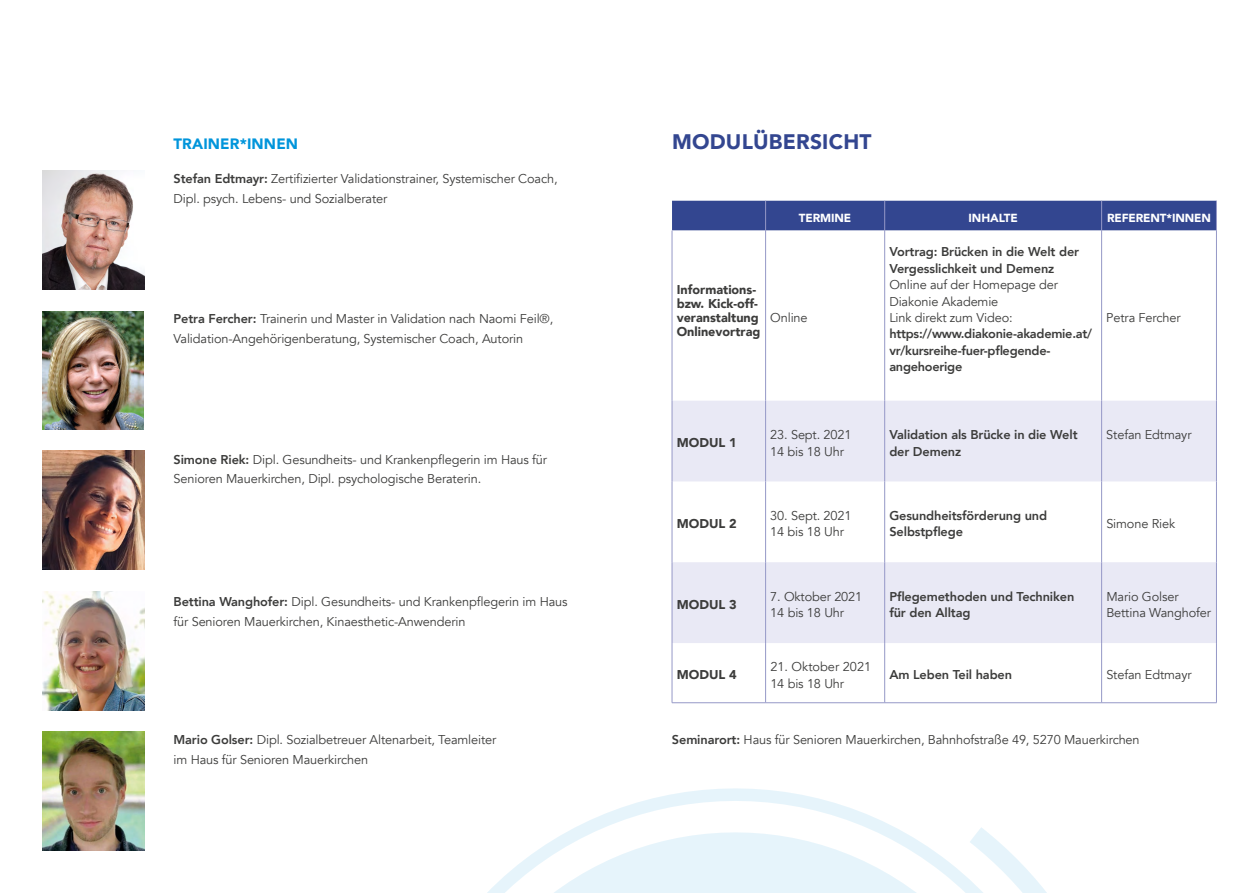
<style>
.page{position:relative;width:1259px;height:893px;background:#fff}
.page>*{position:absolute;margin:0;border:0;box-sizing:border-box;transform-origin:0 0}
.t1{font:900 21px "Avenir";letter-spacing:.01em;color:#334690}
.t2{font:900 15px "Avenir";letter-spacing:.01em;color:#0095db}
.t3{font:12.75px/16.4px "Avenir";letter-spacing:-.01em;color:#3c3c3b}
.t4{font:800 12.75px/16.4px "Avenir";letter-spacing:-.01em;color:#3c3c3b}
.t5{font:900 12.75px/14.1px "Avenir";color:#3c3c3b}
.t6{font:900 11.7px "Avenir";letter-spacing:-.01em;color:#fff}
.s1{font-weight:800}
</style>
<div class="page">
<img style="left:43px;top:312px;width:100px;height:117px">
<img style="left:43px;top:170px;width:102px;height:119px">
<img style="left:43px;top:451px;width:102px;height:119px">
<img style="left:43px;top:591px;width:102px;height:119px">
<img style="left:43px;top:731px;width:102px;height:119px">
<svg style="left:487px;top:788px;width:560px;height:105px"></svg>
<div style="left:672px;top:201px;width:544px;height:30px;background:#334690"></div>
<svg style="left:673px;top:401px;width:543px;height:242px;fill:#e9e9f5"></svg>
<hr style="left:672px;top:231px;width:1px;height:170px;background:#9598c7">
<hr style="left:672px;top:401px;width:1px;height:80px;background:#9598c7">
<hr style="left:672px;top:481px;width:1px;height:81px;background:#9598c7">
<hr style="left:672px;top:562px;width:1px;height:81px;background:#9598c7">
<hr style="left:672px;top:643px;width:1px;height:60px;background:#9598c7">
<hr style="left:672px;top:702px;width:93px;height:1px;background:#9598c7">
<hr style="left:765px;top:702px;width:119px;height:1px;background:#9598c7">
<hr style="left:884px;top:702px;width:217px;height:1px;background:#9598c7">
<hr style="left:1101px;top:702px;width:115px;height:1px;background:#9598c7">
<hr style="left:765px;top:201px;width:1px;height:30px;background:#9598c7">
<hr style="left:765px;top:231px;width:1px;height:170px;background:#9598c7">
<hr style="left:765px;top:401px;width:1px;height:80px;background:#9598c7">
<hr style="left:765px;top:481px;width:1px;height:81px;background:#9598c7">
<hr style="left:765px;top:562px;width:1px;height:81px;background:#9598c7">
<hr style="left:765px;top:643px;width:1px;height:60px;background:#9598c7">
<hr style="left:884px;top:201px;width:1px;height:30px;background:#9598c7">
<hr style="left:884px;top:231px;width:1px;height:170px;background:#9598c7">
<hr style="left:884px;top:401px;width:1px;height:80px;background:#9598c7">
<hr style="left:884px;top:481px;width:1px;height:81px;background:#9598c7">
<hr style="left:884px;top:562px;width:1px;height:81px;background:#9598c7">
<hr style="left:884px;top:643px;width:1px;height:60px;background:#9598c7">
<hr style="left:1101px;top:201px;width:1px;height:30px;background:#9598c7">
<hr style="left:1216px;top:201px;width:1px;height:30px;background:#9598c7">
<hr style="left:1101px;top:231px;width:1px;height:170px;background:#9598c7">
<hr style="left:1216px;top:231px;width:1px;height:170px;background:#9598c7">
<hr style="left:1101px;top:401px;width:1px;height:80px;background:#9598c7">
<hr style="left:1216px;top:401px;width:1px;height:80px;background:#9598c7">
<hr style="left:1101px;top:481px;width:1px;height:81px;background:#9598c7">
<hr style="left:1216px;top:481px;width:1px;height:81px;background:#9598c7">
<hr style="left:1101px;top:562px;width:1px;height:81px;background:#9598c7">
<hr style="left:1216px;top:562px;width:1px;height:81px;background:#9598c7">
<hr style="left:1101px;top:643px;width:1px;height:60px;background:#9598c7">
<hr style="left:1216px;top:643px;width:1px;height:60px;background:#9598c7">
<p class="t2" style="left:174px;top:131px;width:126px">TRAINER*INNEN</p>
<p class="t3" style="left:174px;top:169px;width:385px;line-height:20px"><span class="s1">Stefan Edtmayr:</span> Zertifizierter Validationstrainer, Systemischer Coach,<br>Dipl. psych. Lebens- und Sozialberater</p>
<p class="t3" style="left:174px;top:309px;width:381px;line-height:20px"><span class="s1">Petra Fercher:</span> Trainerin und Master in Validation nach Naomi Feil®,<br>Validation-Angehörigenberatung, Systemischer Coach, Autorin</p>
<p class="t3" style="left:174px;top:449px;width:375px;line-height:20px"><span class="s1">Simone Riek:</span> Dipl. Gesundheits- und Krankenpflegerin im Haus für<br>Senioren Mauerkirchen, Dipl. psychologische Beraterin.</p>
<p class="t3" style="left:174px;top:591px;width:395px;line-height:20px"><span class="s1">Bettina Wanghofer:</span> Dipl. Gesundheits- und Krankenpflegerin im Haus für Senioren Mauerkirchen, Kinaesthetic-Anwenderin</p>
<h1 class="t1" style="left:672px;top:124px;width:201px">MODULÜBERSICHT</h1>
<p class="t5" style="left:676px;top:282px;width:85px">Informations&shy;bzw. Kick-off&shy;veranstaltung<br>Onlinevortrag</p>
<p class="t6" style="left:799px;top:207px;width:54px">TERMINE</p>
<p class="t6" style="left:968px;top:207px;width:51px">INHALTE</p>
<p class="t6" style="left:1107px;top:207px;width:106px">REFERENT*INNEN</p>
<p class="t3" style="left:770px;top:310px;width:39px">Online</p>
<p class="t4" style="left:889px;top:244px;width:191px">Vortrag: Brücken in die Welt der<br>Vergesslichkeit und Demenz</p>
<p class="t3" style="left:889px;top:277px;width:170px">Online auf der Homepage der<br>Diakonie Akademie<br>Link direkt zum Video:</p>
<p class="t4" style="left:889px;top:326px;width:204px">https://www.diakonie-akademie.at/ vr/kursreihe-fuer-pflegende&shy;angehoerige</p>
<p class="t3" style="left:1106px;top:310px;width:76px">Petra Fercher</p>
<p class="t5" style="left:677px;top:436px;width:61px">MODUL 1</p>
<p class="t3" style="left:770px;top:427px;width:83px">23. Sept. 2021<br>14 bis 18 Uhr</p>
<p class="t4" style="left:889px;top:427px;width:190px">Validation als Brücke in die Welt der Demenz</p>
<p class="t3" style="left:1106px;top:427px;width:87px">Stefan Edtmayr</p>
<p class="t5" style="left:677px;top:516px;width:61px">MODUL 2</p>
<p class="t3" style="left:770px;top:508px;width:83px">30. Sept. 2021<br>14 bis 18 Uhr</p>
<p class="t4" style="left:889px;top:507px;width:159px">Gesundheitsförderung und<br>Selbstpflege</p>
<p class="t3" style="left:1106px;top:516px;width:70px">Simone Riek</p>
<p class="t5" style="left:677px;top:597px;width:61px">MODUL 3</p>
<p class="t3" style="left:770px;top:589px;width:93px">7. Oktober 2021<br>14 bis 18 Uhr</p>
<p class="t4" style="left:889px;top:588px;width:186px">Pflegemethoden und Techniken für den Alltag</p>
<p class="t3" style="left:1106px;top:589px;width:106px">Mario Golser<br>Bettina Wanghofer</p>
<p class="t5" style="left:677px;top:667px;width:61px">MODUL 4</p>
<p class="t3" style="left:770px;top:659px;width:102px">21. Oktober 2021<br>14 bis 18 Uhr</p>
<p class="t4" style="left:889px;top:667px;width:124px">Am Leben Teil haben</p>
<p class="t3" style="left:1106px;top:667px;width:87px">Stefan Edtmayr</p>
<p class="t3" style="left:174px;top:730px;width:324px;line-height:20px"><span class="s1">Mario Golser:</span> Dipl. Sozialbetreuer Altenarbeit, Teamleiter im Haus für Senioren Mauerkirchen</p>
<p class="t3" style="left:672px;top:732px;width:469px"><span class="s1">Seminarort:</span> Haus für Senioren Mauerkirchen, Bahnhofstraße 49, 5270 Mauerkirchen</p>
</div>
